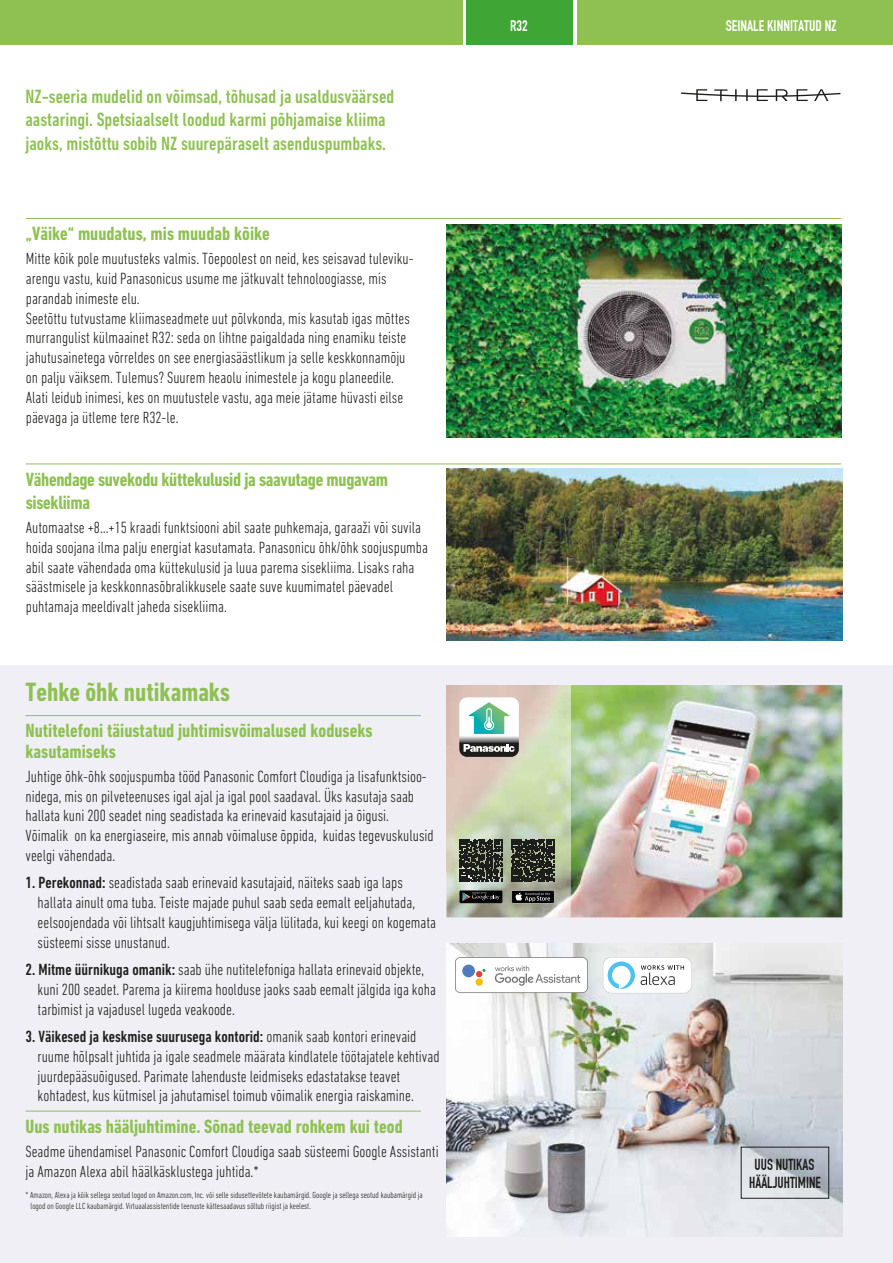
<style>
.page{position:relative;width:893px;height:1263px;background:#fff}
.page>*{position:absolute;margin:0;border:0;box-sizing:border-box;transform-origin:0 0}
.t1{font:700 condensed 27px "DIN Next LT Pro";color:#8ec152}
.t2{font:700 condensed 19.5px/20.2px "DIN Next LT Pro";color:#8ec152}
.t3{font:500 condensed 19.5px/23.4px "DIN Next LT Pro";color:#8ec152}
.t4{font:300 condensed 16.5px/19.8px "DIN Next LT Pro";color:#1d1d1b}
.t5{font:700 15.6px/18.8px "DIN Condensed";color:#1d1d1b;text-align:center;scale:.93 1}
.t6{font:700 15px "DIN Condensed";color:#fff}
.t7{font:300 condensed 9px/10.8px "DIN Next LT Pro";color:#1d1d1b}
.s1{font-weight:500}
</style>
<div class="page">
<div style="left:0;top:0;width:462px;height:45px;background:#8ec152"></div>
<div style="left:0;top:665px;width:893px;height:598px;background:#efeff5"></div>
<img style="left:570px;top:685px;width:272px;height:232px">
<img style="left:446px;top:685px;width:124px;height:232px">
<div style="left:577px;top:0;width:316px;height:45px;background:#8ec152"></div>
<div style="left:467px;top:0;width:106px;height:45px;background:#3fa535"></div>
<img style="left:446px;top:943px;width:396px;height:293px">
<hr style="left:26px;top:715px;width:395px;height:1px;background:#8ec152">
<hr style="left:26px;top:1111px;width:395px;height:1px;background:#8ec152">
<svg style="left:459px;top:697px;width:60px;height:60px"></svg>
<hr style="left:26px;top:218px;width:815px;height:1px;background:#8ec152">
<hr style="left:26px;top:464px;width:815px;height:1px;background:#8ec152">
<div style="left:741px;top:1147px;width:88px;height:52px;border:1px solid #1d1d1b"></div>
<svg style="left:681px;top:89px;width:159px;height:12px"></svg>
<svg style="left:455px;top:957px;width:133px;height:36px"></svg>
<div style="left:475px;top:978px;width:8px;height:8px;background:#fabd08;border-radius:50%"></div>
<div style="left:462px;top:964px;width:13px;height:13px;background:#517bbd;border-radius:50%"></div>
<svg style="left:603px;top:957px;width:89px;height:36px"></svg>
<svg style="left:459px;top:890px;width:44px;height:13px"></svg>
<svg style="left:460px;top:839px;width:42px;height:43px;background:#3c3e37"></svg>
<svg style="left:511px;top:890px;width:43px;height:13px"></svg>
<div style="left:512px;top:891px;width:42px;height:12px;background:#000"></div>
<svg style="left:515px;top:890px;width:39px;height:12px"></svg>
<svg style="left:511px;top:839px;width:43px;height:43px;background:#363830"></svg>
<img style="left:446px;top:224px;width:396px;height:213px">
<img style="left:446px;top:468px;width:396px;height:173px">
<p class="t3" style="left:26px;top:84px;width:370px">NZ-seeria mudelid on võimsad, tõhusad ja usaldusväärsed aastaringi. Spetsiaalselt loodud karmi põhjamaise kliima jaoks, mistõttu sobib NZ suurepäraselt asenduspumbaks.</p>
<p class="t2" style="left:26px;top:223px;width:246px">„Väike“ muudatus, mis muudab kõike</p>
<p class="t4" style="left:26px;top:248px;width:389px">Mitte kõik pole muutusteks valmis. Tõepoolest on neid, kes seisavad tuleviku&shy;arengu vastu, kuid Panasonicus usume me jätkuvalt tehnoloogiasse, mis parandab inimeste elu.<br>Seetõttu tutvustame kliimaseadmete uut põlvkonda, mis kasutab igas mõttes murrangulist külmaainet R32: seda on lihtne paigaldada ning enamiku teiste jahutusainetega võrreldes on see energiasäästlikum ja selle keskkonnamõju on palju väiksem. Tulemus? Suurem heaolu inimestele ja kogu planeedile.<br>Alati leidub inimesi, kes on muutustele vastu, aga meie jätame hüvasti eilse päevaga ja ütleme tere R32-le.</p>
<p class="t2" style="left:26px;top:467px;width:364px;line-height:23.4px">Vähendage suvekodu küttekulusid ja saavutage mugavam sisekliima</p>
<p class="t4" style="left:26px;top:517px;width:404px">Automaatse +8…+15 kraadi funktsiooni abil saate puhkemaja, garaaži või suvila hoida soojana ilma palju energiat kasutamata. Panasonicu õhk/õhk soojuspumba abil saate vähendada oma küttekulusid ja luua parema sisekliima. Lisaks raha säästmisele ja keskkonnasõbralikkusele saate suve kuumimatel päevadel puhtamaja meeldivalt jaheda sisekliima.</p>
<h1 class="t1" style="left:26px;top:677px;width:206px">Tehke õhk nutikamaks</h1>
<p class="t2" style="left:26px;top:720px;width:349px">Nutitelefoni täiustatud juhtimisvõimalused koduseks kasutamiseks</p>
<p class="t4" style="left:26px;top:766px;width:410px">Juhtige õhk-õhk soojuspumba tööd Panasonic Comfort Cloudiga ja lisafunktsioo&shy;nidega, mis on pilveteenuses igal ajal ja igal pool saadaval. Üks kasutaja saab hallata kuni 200 seadet ning seadistada ka erinevaid kasutajaid ja õigusi.<br>Võimalik on ka energiaseire, mis annab võimaluse õppida, kuidas tegevuskulusid veelgi vähendada.</p>
<p class="t4" style="left:38px;top:873px;width:400px;text-indent:-12px"><span class="s1">1. Perekonnad:</span> seadistada saab erinevaid kasutajaid, näiteks saab iga laps hallata ainult oma tuba. Teiste majade puhul saab seda eemalt eeljahutada, eelsoojendada või lihtsalt kaugjuhtimisega välja lülitada, kui keegi on kogemata süsteemi sisse unustanud.</p>
<p class="t4" style="left:38px;top:959px;width:400px;text-indent:-12px"><span class="s1">2. Mitme üürnikuga omanik:</span> saab ühe nutitelefoniga hallata erinevaid objekte, kuni 200 seadet. Parema ja kiirema hoolduse jaoks saab eemalt jälgida iga koha tarbimist ja vajadusel lugeda veakoode.</p>
<p class="t4" style="left:38px;top:1026px;width:403px;text-indent:-12px"><span class="s1">3. Väikesed ja keskmise suurusega kontorid:</span> omanik saab kontori erinevaid ruume hõlpsalt juhtida ja igale seadmele määrata kindlatele töötajatele kehtivad juurdepääsuõigused. Parimate lahenduste leidmiseks edastatakse teavet kohtadest, kus kütmisel ja jahutamisel toimub võimalik energia raiskamine.</p>
<p class="t2" style="left:26px;top:1116px;width:379px">Uus nutikas hääljuhtimine. Sõnad teevad rohkem kui teod</p>
<p class="t4" style="left:26px;top:1141px;width:415px">Seadme ühendamisel Panasonic Comfort Cloudiga saab süsteemi Google Assistanti ja Amazon Alexa abil häälkäsklustega juhtida.*</p>
<p class="t7" style="left:30px;top:1190px;width:394px;text-indent:-5px">* Amazon, Alexa ja kõik sellega seotud logod on Amazon.com, Inc. või selle sidusettevõtete kaubamärgid. Google ja sellega seotud kaubamärgid ja logod on Google LLC kaubamärgid. Virtuaalassistentide teenuste kättesaadavus sõltub riigist ja keelest.</p>
<p class="t6" style="left:510px;top:17px;width:19px">R32</p>
<p class="t6" style="left:726px;top:17px;width:112px">SEINALE KINNITATUD NZ</p>
<p class="t5" style="left:749px;top:1155px;width:79px">UUS NUTIKAS<br>HÄÄLJUHTIMINE</p>
</div>
